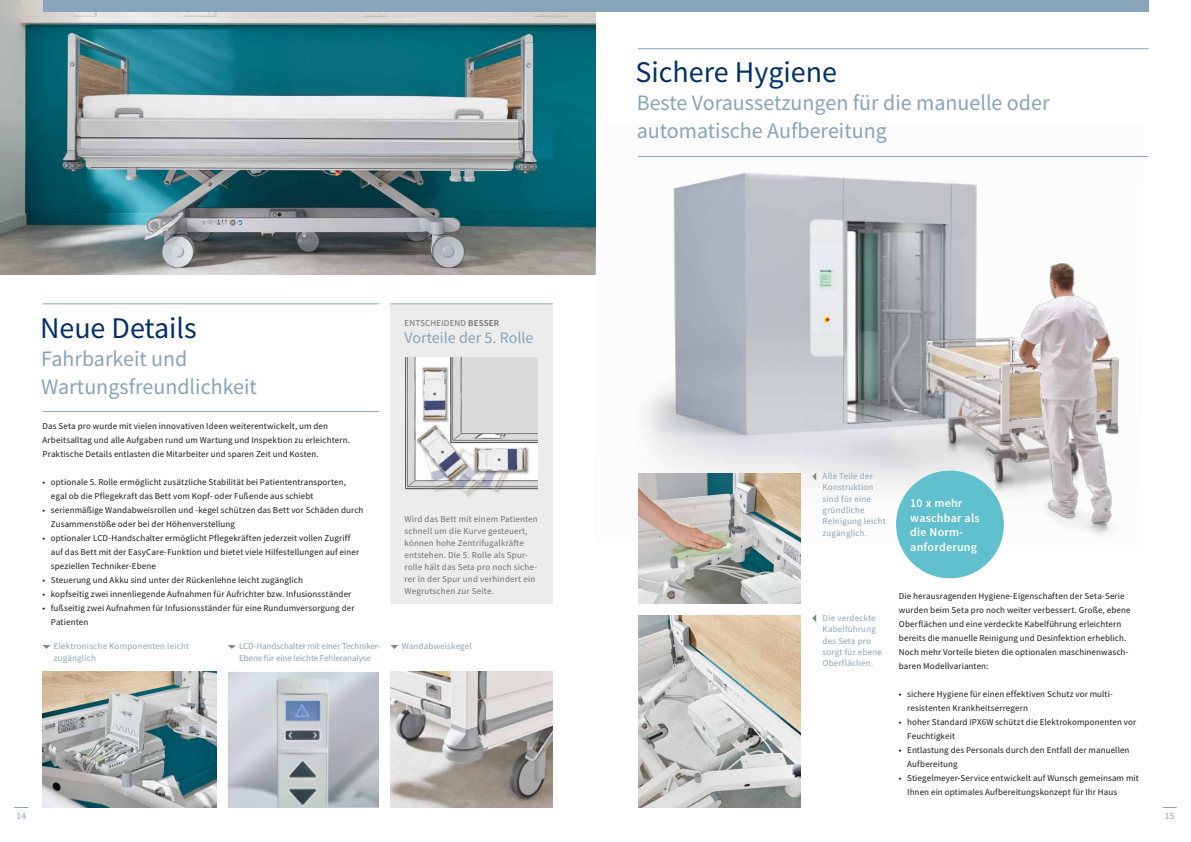
<style>
.page{position:relative;width:1191px;height:842px;background:#fff}
.page>*{position:absolute;margin:0;border:0;box-sizing:border-box;transform-origin:0 0}
.t1{font:30px "Source Sans Pro";color:#023069}
.t2{font:22px/28px "Source Sans Pro";color:#87a4b9}
.t3{font:16px "Source Sans Pro";color:#87a4b9}
.t4{font:600 12px/14.4px "Source Sans Pro";letter-spacing:.02em;color:#fff}
.t5{font:9.5px "Source Sans Pro";color:#87a4b9}
.t6{font:9px/14px "Source Sans Pro";letter-spacing:.01em;color:#1a1a18}
.t7{font:9px/12px "Source Sans Pro";letter-spacing:.02em;color:#6f6f6e}
.t8{font:9px/11.3px "Source Sans Pro";letter-spacing:.02em;color:#87a4b9}
.t9{font:9px/11.3px "Source Sans Pro";letter-spacing:-.01em;color:#87a4b9}
.s1{font-weight:600}
</style>
<div class="page">
<svg style="left:14px;top:807px;width:14px;height:1px"></svg>
<img style="left:228px;top:672px;width:151px;height:136px">
<img style="left:0;top:0;width:595px;height:275px">
<div style="left:43px;top:0;width:1105px;height:11px;background:#87a4b9"></div>
<svg style="left:1162px;top:807px;width:14px;height:1px"></svg>
<img style="left:594px;top:122px;width:549px;height:423px">
<img style="left:638px;top:473px;width:162px;height:131px">
<img style="left:638px;top:615px;width:162px;height:193px">
<img style="left:390px;top:672px;width:163px;height:136px">
<img style="left:837px;top:241px;width:305px;height:308px">
<img style="left:43px;top:672px;width:173px;height:136px">
<hr style="left:43px;top:303px;width:336px;height:1px;background:#87a4b9">
<hr style="left:43px;top:411px;width:336px;height:1px;background:#87a4b9">
<svg style="left:228px;top:645px;width:8px;height:4px"></svg>
<svg style="left:390px;top:645px;width:8px;height:4px"></svg>
<svg style="left:43px;top:645px;width:8px;height:4px"></svg>
<div style="left:390px;top:304px;width:163px;height:300px;background:#ececec"></div>
<hr style="left:390px;top:303px;width:163px;height:1px;background:#87a4b9">
<img style="left:405px;top:358px;width:133px;height:139px">
<hr style="left:638px;top:48px;width:510px;height:1px;background:#87a4b9">
<hr style="left:638px;top:156px;width:510px;height:1px;background:#87a4b9">
<svg style="left:812px;top:472px;width:4px;height:8px"></svg>
<svg style="left:812px;top:614px;width:4px;height:8px"></svg>
<div style="left:896px;top:471px;width:107px;height:107px;background:#60c0cd;border-radius:50%"></div>
<h1 class="t1" style="left:40px;top:309px;width:158px">Neue Details</h1>
<h2 class="t2" style="left:41px;top:344px;width:217px">Fahrbarkeit und<br>Wartungsfreundlichkeit</h2>
<p class="t6" style="left:43px;top:419px;width:309px">Das Seta pro wurde mit vielen innovativen Ideen weiterentwickelt, um den<br>Arbeitsalltag und alle Aufgaben rund um Wartung und Inspektion zu erleichtern.<br>Praktische Details entlasten die Mitarbeiter und sparen Zeit und Kosten.</p>
<p class="t6" style="left:51px;top:475px;width:297px;text-indent:-8px">• optionale 5. Rolle ermöglicht zusätzliche Stabilität bei Patiententransporten, egal ob die Pflegekraft das Bett vom Kopf- oder Fußende aus schiebt</p>
<p class="t6" style="left:51px;top:503px;width:314px;text-indent:-8px">• serienmäßige Wandabweisrollen und -kegel schützen das Bett vor Schäden durch<br>Zusammenstöße oder bei der Höhenverstellung</p>
<p class="t6" style="left:51px;top:531px;width:310px;text-indent:-8px">• optionaler LCD-Handschalter ermöglicht Pflegekräften jederzeit vollen Zugriff auf das Bett mit der EasyCare-Funktion und bietet viele Hilfestellungen auf einer speziellen Techniker-Ebene</p>
<p class="t6" style="left:43px;top:573px;width:262px">• Steuerung und Akku sind unter der Rückenlehne leicht zugänglich</p>
<p class="t6" style="left:43px;top:587px;width:310px">• kopfseitig zwei innenliegende Aufnahmen für Aufrichter bzw. Infusionsständer</p>
<p class="t6" style="left:51px;top:601px;width:305px;text-indent:-8px">• fußseitig zwei Aufnahmen für Infusionsständer für eine Rundumversorgung der<br>Patienten</p>
<p class="t9" style="left:239px;top:640px;width:143px">LCD-Handschalter mit einer Techniker-<br>Ebene für eine leichte Fehleranalyse</p>
<p class="t7" style="left:404px;top:317px;width:96px">ENTSCHEIDEND <span class="s1">BESSER</span></p>
<h3 class="t3" style="left:404px;top:328px;width:130px">Vorteile der 5. Rolle</h3>
<p class="t7" style="left:404px;top:513px;width:135px">Wird das Bett mit einem Patienten schnell um die Kurve gesteuert, können hohe Zentrifugalkräfte entstehen. Die 5. Rolle als Spur&shy;rolle hält das Seta pro noch siche&shy;rer in der Spur und verhindert ein<br>Wegrutschen zur Seite.</p>
<p class="t8" style="left:54px;top:640px;width:137px">Elektronische Komponenten leicht</p>
<p class="t8" style="left:402px;top:640px;width:72px">Wandabweiskegel</p>
<p class="t8" style="left:54px;top:652px;width:44px">zugänglich</p>
<h1 class="t1" style="left:635px;top:53px;width:203px">Sichere Hygiene</h1>
<h2 class="t2" style="left:636px;top:89px;width:414px">Beste Voraussetzungen für die manuelle oder automatische Aufbereitung</h2>
<p class="t8" style="left:822px;top:470px;width:65px">Alle Teile der<br>Konstruktion sind für eine gründliche<br>Reinigung leicht zugänglich.</p>
<h3 class="t4" style="left:910px;top:496px;width:71px">10 x mehr waschbar als die Norm&shy;anforderung</h3>
<p class="t8" style="left:822px;top:612px;width:61px">Die verdeckte<br>Kabelführung des Seta pro sorgt für ebene<br>Oberflächen.</p>
<p class="t6" style="left:899px;top:589px;width:233px">Die herausragenden Hygiene-Eigenschaften der Seta-Serie wurden beim Seta pro noch weiter verbessert. Große, ebene Oberflächen und eine verdeckte Kabelführung erleichtern bereits die manuelle Reinigung und Desinfektion erheblich.<br>Noch mehr Vorteile bieten die optionalen maschinenwasch&shy;baren Modellvarianten:</p>
<p class="t6" style="left:907px;top:687px;width:206px;text-indent:-8px">• sichere Hygiene für einen effektiven Schutz vor multi&shy;resistenten Krankheitserregern</p>
<p class="t6" style="left:907px;top:715px;width:230px;text-indent:-8px">• hoher Standard IPX6W schützt die Elektrokomponenten vor<br>Feuchtigkeit</p>
<p class="t6" style="left:907px;top:743px;width:224px;text-indent:-8px">• Entlastung des Personals durch den Entfall der manuellen<br>Aufbereitung</p>
<p class="t6" style="left:907px;top:771px;width:233px;text-indent:-8px">• Stiegelmeyer-Service entwickelt auf Wunsch gemeinsam mit<br>Ihnen ein optimales Aufbereitungskonzept für Ihr Haus</p>
<p class="t5" style="left:16px;top:810px;width:11px">14</p>
<p class="t5" style="left:1164px;top:810px;width:11px">15</p>
</div>
